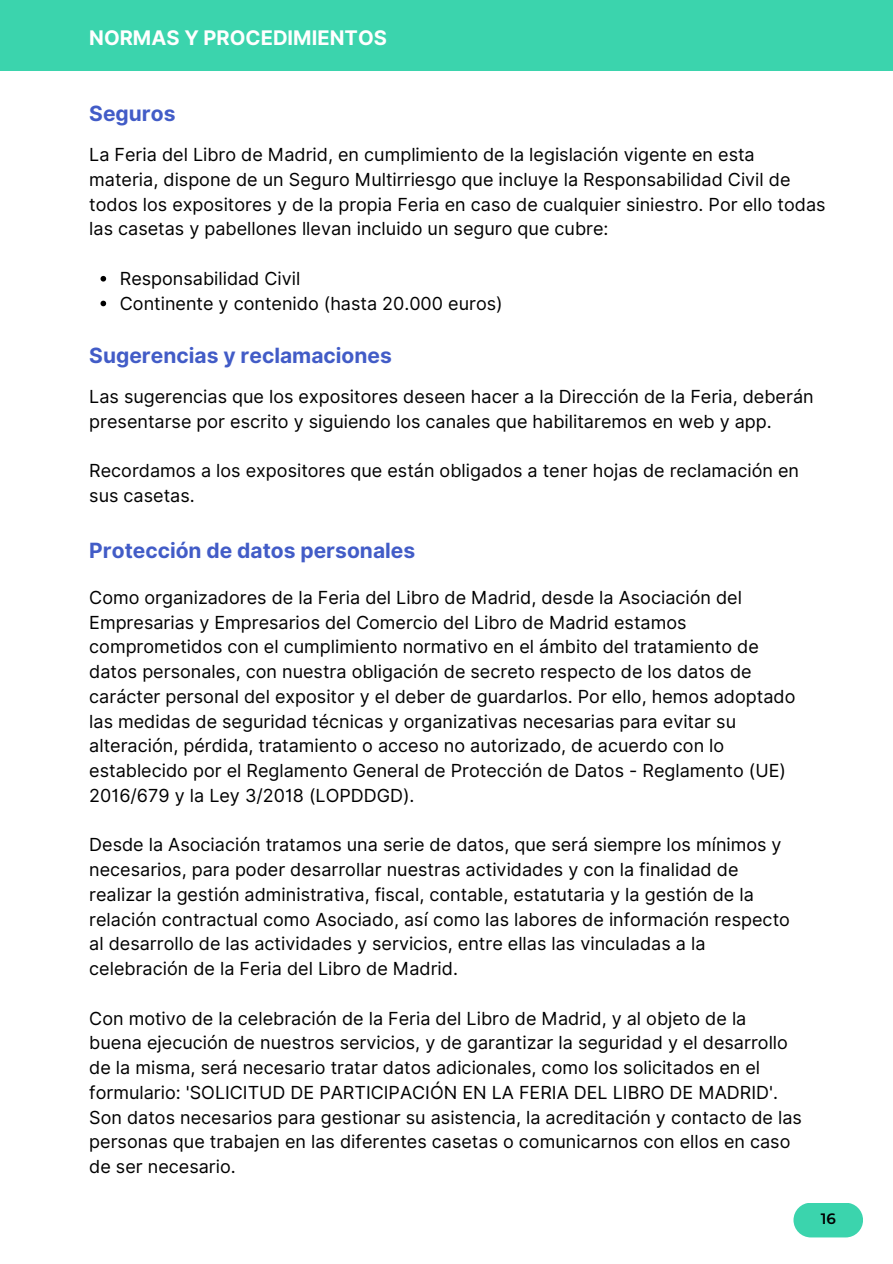
<style>
.page{position:relative;width:893px;height:1264px;background:#fff}
.page>*{position:absolute;margin:0;border:0;box-sizing:border-box;transform-origin:0 0}
.t1{font:700 21px "Inter";color:#425cc7}
.t2{font:700 20.1px "Inter";color:#fff}
.t3{font:18px/24.8px "Inter";color:#000}
.t4{font:600 15px "Montserrat";color:#000}
</style>
<div class="page">
<div style="left:0;top:0;width:892px;height:71px;background:#3bd4ad"></div>
<div style="left:793px;top:1202px;width:70px;height:35px;background:#3bd4ad;border-radius:17px"></div>
<svg style="left:100px;top:276px;width:6px;height:5px"></svg>
<svg style="left:100px;top:301px;width:6px;height:5px"></svg>
<p class="t2" style="left:89px;top:25px;width:299px">NORMAS Y PROCEDIMIENTOS</p>
<p class="t1" style="left:89px;top:101px;width:88px">Seguros</p>
<p class="t3" style="left:89px;top:142px;width:737px">La Feria del Libro de Madrid, en cumplimiento de la legislación vigente en esta materia, dispone de un Seguro Multirriesgo que incluye la Responsabilidad Civil de todos los expositores y de la propia Feria en caso de cualquier siniestro. Por ello todas las casetas y pabellones llevan incluido un seguro que cubre:</p>
<p class="t3" style="left:120px;top:266px;width:384px">Responsabilidad Civil<br>Continente y contenido (hasta 20.000 euros)</p>
<p class="t1" style="left:89px;top:343px;width:304px">Sugerencias y reclamaciones</p>
<p class="t3" style="left:89px;top:384px;width:725px">Las sugerencias que los expositores deseen hacer a la Dirección de la Feria, deberán presentarse por escrito y siguiendo los canales que habilitaremos en web y app.</p>
<p class="t3" style="left:89px;top:458px;width:711px">Recordamos a los expositores que están obligados a tener hojas de reclamación en sus casetas.</p>
<p class="t1" style="left:89px;top:537px;width:327px">Protección de datos personales</p>
<p class="t3" style="left:89px;top:585px;width:707px">Como organizadores de la Feria del Libro de Madrid, desde la Asociación del Empresarias y Empresarios del Comercio del Libro de Madrid estamos comprometidos con el cumplimiento normativo en el ámbito del tratamiento de datos personales, con nuestra obligación de secreto respecto de los datos de carácter personal del expositor y el deber de guardarlos. Por ello, hemos adoptado las medidas de seguridad técnicas y organizativas necesarias para evitar su alteración, pérdida, tratamiento o acceso no autorizado, de acuerdo con lo establecido por el Reglamento General de Protección de Datos - Reglamento (UE)<br>2016/679 y la Ley 3/2018 (LOPDDGD).</p>
<p class="t3" style="left:89px;top:832px;width:702px">Desde la Asociación tratamos una serie de datos, que será siempre los mínimos y necesarios, para poder desarrollar nuestras actividades y con la finalidad de realizar la gestión administrativa, fiscal, contable, estatutaria y la gestión de la relación contractual como Asociado, así como las labores de información respecto al desarrollo de las actividades y servicios, entre ellas las vinculadas a la celebración de la Feria del Libro de Madrid.</p>
<p class="t3" style="left:89px;top:1005px;width:714px">Con motivo de la celebración de la Feria del Libro de Madrid, y al objeto de la buena ejecución de nuestros servicios, y de garantizar la seguridad y el desarrollo de la misma, será necesario tratar datos adicionales, como los solicitados en el formulario: 'SOLICITUD DE PARTICIPACIÓN EN LA FERIA DEL LIBRO DE MADRID'.<br>Son datos necesarios para gestionar su asistencia, la acreditación y contacto de las personas que trabajen en las diferentes casetas o comunicarnos con ellos en caso de ser necesario.</p>
<p class="t4" style="left:820px;top:1209px;width:17px">16</p>
</div>
